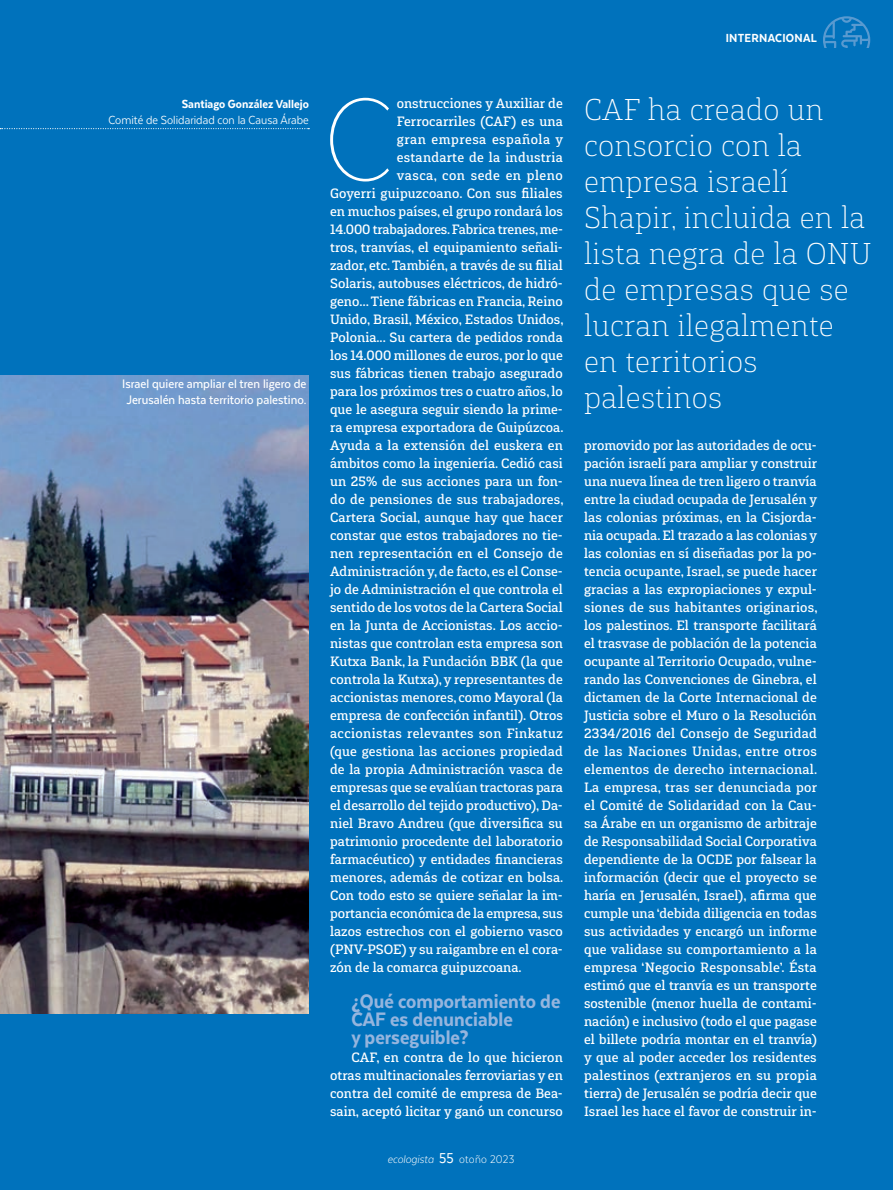
<style>
.page{position:relative;width:893px;height:1190px;background:#fff}
.page>*{position:absolute;margin:0;border:0;box-sizing:border-box;transform-origin:0 0}
.t1{font:100 133.5px "Texta Narrow";color:#fff}
.t2{font:100 30px/36px "Gaspo Slab";letter-spacing:.01em;color:#fff}
.t3{font:800 22.5px/18px "Texta Narrow";color:#95b5de}
.t4{font:500 14.25px/15.8px "Texta Narrow";color:#fff}
.t5{font:500 13.5px/18px "Gaspo Slab";color:#fff;text-align:justify}
.t6{font:500 13.5px "Gaspo Slab";letter-spacing:.035em;color:#fff}
.t7{font:13.5px "Texta Narrow";color:#fff}
.t8{font:500 13.5px "Gaspo Slab";letter-spacing:.025em;color:#fff}
.t9{font:500 13.5px "Gaspo Slab";letter-spacing:.02em;color:#fff}
.t10{font:800 13.5px "Texta Narrow";color:#fff}
.t11{font:800 13.5px "Texta Narrow";letter-spacing:.02em;color:#fff}
.t12{font:italic 300 12.75px "Texta Narrow";color:#fff}
.s1{font-weight:400;font-style:normal;font-size:16.5px}
.s2{font-style:normal}
</style>
<div class="page">
<div style="left:0;top:0;width:892px;height:1190px;background:#0072bc"></div>
<svg style="left:823px;top:16px;width:46px;height:32px"></svg>
<svg style="left:0;top:128px;width:309px;height:1px"></svg>
<img style="left:0;top:375px;width:309px;height:639px">
<p class="t11" style="left:725px;top:31px;width:93px">INTERNACIONAL</p>
<p class="t10" style="left:182px;top:97px;width:129px">Santiago González Vallejo</p>
<p class="t7" style="left:108px;top:113px;width:202px">Comité de Solidaridad con la Causa Árabe</p>
<p class="t4" style="left:122px;top:376px;width:185px">Israel quiere ampliar el tren ligero de<br>Jerusalén hasta territorio palestino.</p>
<h1 class="t1" style="left:324px;top:70px;width:71px">C</h1>
<p class="t5" style="left:396px;top:94px;width:167px">onstrucciones y Auxiliar de</p>
<p class="t5" style="left:396px;top:112px;width:167px">Ferrocarriles (CAF) es una</p>
<p class="t6" style="left:396px;top:130px;width:168px">gran empresa española y</p>
<p class="t9" style="left:396px;top:148px;width:167px">estandarte de la industria</p>
<p class="t6" style="left:396px;top:166px;width:167px">vasca, con sede en pleno</p>
<p class="t5" style="left:330px;top:184px;width:234px">Goyerri guipuzcoano. Con sus filiales</p>
<p class="t5" style="left:330px;top:202px;width:234px">en muchos países, el grupo rondará los</p>
<p class="t5" style="left:330px;top:220px;width:234px">14.000 trabajadores. Fabrica trenes, me-</p>
<p class="t5" style="left:330px;top:238px;width:234px">tros, tranvías, el equipamiento señali-</p>
<p class="t5" style="left:330px;top:256px;width:234px">zador, etc. También, a través de su filial</p>
<p class="t5" style="left:330px;top:274px;width:234px">Solaris, autobuses eléctricos, de hidró-</p>
<p class="t5" style="left:330px;top:292px;width:234px">geno… Tiene fábricas en Francia, Reino</p>
<p class="t5" style="left:330px;top:310px;width:235px">Unido, Brasil, México, Estados Unidos,</p>
<p class="t5" style="left:330px;top:328px;width:234px">Polonia... Su cartera de pedidos ronda</p>
<p class="t5" style="left:330px;top:346px;width:234px">los 14.000 millones de euros, por lo que</p>
<p class="t5" style="left:330px;top:364px;width:234px">sus fábricas tienen trabajo asegurado</p>
<p class="t5" style="left:330px;top:382px;width:234px">para los próximos tres o cuatro años, lo</p>
<p class="t5" style="left:330px;top:400px;width:234px">que le asegura seguir siendo la prime-</p>
<p class="t5" style="left:330px;top:418px;width:235px">ra empresa exportadora de Guipúzcoa.</p>
<p class="t5" style="left:330px;top:436px;width:234px">Ayuda a la extensión del euskera en</p>
<p class="t5" style="left:330px;top:454px;width:234px">ámbitos como la ingeniería. Cedió casi</p>
<p class="t5" style="left:330px;top:472px;width:234px">un 25% de sus acciones para un fon-</p>
<p class="t5" style="left:330px;top:490px;width:235px">do de pensiones de sus trabajadores,</p>
<p class="t5" style="left:330px;top:508px;width:234px">Cartera Social, aunque hay que hacer</p>
<p class="t5" style="left:330px;top:526px;width:234px">constar que estos trabajadores no tie-</p>
<p class="t5" style="left:330px;top:544px;width:234px">nen representación en el Consejo de</p>
<p class="t5" style="left:330px;top:562px;width:234px">Administración y, de facto, es el Conse-</p>
<p class="t5" style="left:330px;top:580px;width:234px">jo de Administración el que controla el</p>
<p class="t5" style="left:330px;top:598px;width:234px">sentido de los votos de la Cartera Social</p>
<p class="t5" style="left:330px;top:616px;width:234px">en la Junta de Accionistas. Los accio-</p>
<p class="t5" style="left:330px;top:634px;width:234px">nistas que controlan esta empresa son</p>
<p class="t5" style="left:330px;top:652px;width:234px">Kutxa Bank, la Fundación BBK (la que</p>
<p class="t5" style="left:330px;top:670px;width:234px">controla la Kutxa), y representantes de</p>
<p class="t5" style="left:330px;top:688px;width:234px">accionistas menores, como Mayoral (la</p>
<p class="t5" style="left:330px;top:706px;width:234px">empresa de confección infantil). Otros</p>
<p class="t8" style="left:330px;top:724px;width:234px">accionistas relevantes son Finkatuz</p>
<p class="t5" style="left:330px;top:742px;width:234px">(que gestiona las acciones propiedad</p>
<p class="t5" style="left:330px;top:760px;width:234px">de la propia Administración vasca de</p>
<p class="t5" style="left:330px;top:778px;width:234px">empresas que se evalúan tractoras para</p>
<p class="t5" style="left:330px;top:796px;width:234px">el desarrollo del tejido productivo), Da-</p>
<p class="t5" style="left:330px;top:814px;width:234px">niel Bravo Andreu (que diversifica su</p>
<p class="t5" style="left:330px;top:832px;width:234px">patrimonio procedente del laboratorio</p>
<p class="t5" style="left:330px;top:850px;width:234px">farmacéutico) y entidades financieras</p>
<p class="t5" style="left:330px;top:868px;width:235px">menores, además de cotizar en bolsa.</p>
<p class="t5" style="left:330px;top:886px;width:234px">Con todo esto se quiere señalar la im-</p>
<p class="t5" style="left:330px;top:904px;width:234px">portancia económica de la empresa, sus</p>
<p class="t5" style="left:330px;top:922px;width:234px">lazos estrechos con el gobierno vasco</p>
<p class="t5" style="left:330px;top:940px;width:234px">(PNV-PSOE) y su raigambre en el cora-</p>
<p class="t5" style="left:330px;top:958px;width:193px">zón de la comarca guipuzcoana.</p>
<h3 class="t3" style="left:351px;top:992px;width:210px">¿Qué comportamiento de<br>CAF es denunciable<br>y perseguible?</h3>
<p class="t5" style="left:330px;top:1048px;width:234px;text-indent:21px">CAF, en contra de lo que hicieron otras multinacionales ferroviarias y en contra del comité de empresa de Bea&shy;sain, aceptó licitar y ganó un concurso</p>
<p class="t12" style="left:387px;top:1152px;width:128px">ecologista <span class="s1">55</span> <span class="s2">otoño 2023</span></p>
<h2 class="t2" style="left:584px;top:91px;width:289px">CAF ha creado un consorcio con la empresa israelí<br>Shapir, incluida en la lista negra de la ONU de empresas que se lucran ilegalmente en territorios palestinos</h2>
<p class="t5" style="left:584px;top:436px;width:235px">promovido por las autoridades de ocu&shy;pación israelí para ampliar y construir una nueva línea de tren ligero o tranvía entre la ciudad ocupada de Jerusalén y las colonias próximas, en la Cisjorda&shy;nia ocupada. El trazado a las colonias y las colonias en sí diseñadas por la po&shy;tencia ocupante, Israel, se puede hacer gracias a las expropiaciones y expul&shy;siones de sus habitantes originarios, los palestinos. El transporte facilitará el trasvase de población de la potencia ocupante al Territorio Ocupado, vulne&shy;rando las Convenciones de Ginebra, el dictamen de la Corte Internacional de Justicia sobre el Muro o la Resolución 2334/2016 del Consejo de Seguridad de las Naciones Unidas, entre otros elementos de derecho internacional.<br>La empresa, tras ser denunciada por el Comité de Solidaridad con la Cau&shy;sa Árabe en un organismo de arbitraje de Responsabilidad Social Corporativa dependiente de la OCDE por falsear la información (decir que el proyecto se haría en Jerusalén, Israel), afirma que cumple una ‘debida diligencia en todas sus actividades y encargó un informe que validase su comportamiento a la empresa ‘Negocio Responsable’. Ésta estimó que el tranvía es un transporte sostenible (menor huella de contami&shy;nación) e inclusivo (todo el que pagase el billete podría montar en el tranvía) y que al poder acceder los residentes palestinos (extranjeros en su propia tierra) de Jerusalén se podría decir que Israel les hace el favor de construir in-</p>
</div>
